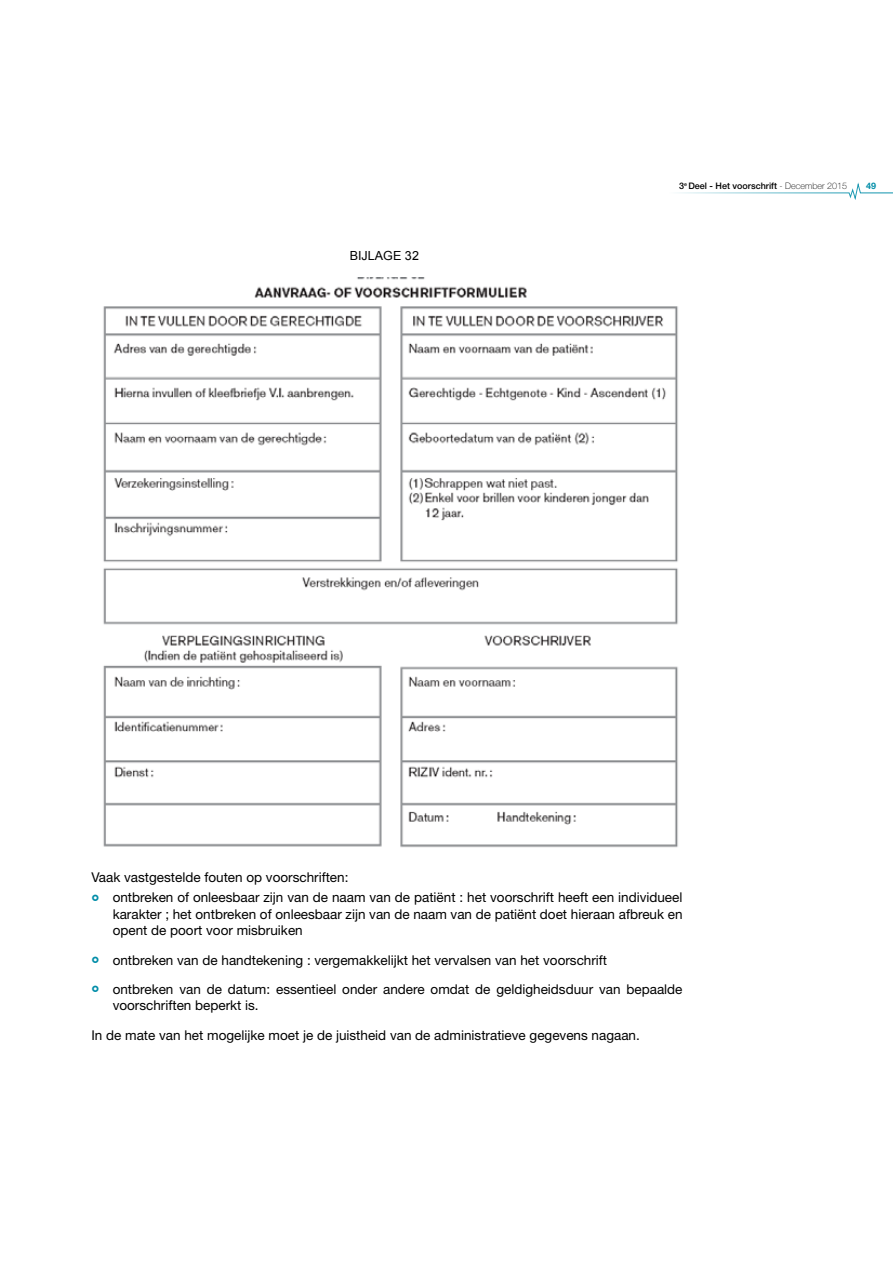
<style>
.page{position:relative;width:893px;height:1263px;background:#fff}
.page>*{position:absolute;margin:0;border:0;box-sizing:border-box;transform-origin:0 0}
.t1{font:13.5px/29.2px "Helvetica Neue LT Std";color:#000}
.t2{font:12.6px "Arial";color:#000}
.t3{font:500 9px "Helvetica Neue LT Std";color:#000}
.t4{font:700 9px "Helvetica Neue LT Std";color:#008da8}
.s1{font-weight:100}
</style>
<div class="page">
<svg style="left:679px;top:183px;width:214px;height:17px"></svg>
<img style="left:103px;top:278px;width:575px;height:570px">
<p class="t2" style="left:350px;top:248px;width:71px">BIJLAGE 32</p>
<p class="t3" style="left:679px;top:181px;width:170px">3<sup>e</sup> Deel - Het voorschrift <span class="s1">- December 2015</span></p>
<p class="t4" style="left:866px;top:180px;width:12px">49</p>
<p class="t1" style="left:113px;top:866px;width:571px;line-height:20.7px;text-indent:-21px">Vaak vastgestelde fouten op voorschriften:<br>ontbreken of onleesbaar zijn van de naam van de patiënt : het voorschrift heeft een individueel</p>
<p class="t1" style="left:113px;top:906px;width:571px;line-height:16.5px">karakter ; het ontbreken of onleesbaar zijn van de naam van de patiënt doet hieraan afbreuk en opent de poort voor misbruiken</p>
<p class="t1" style="left:113px;top:945px;width:571px">ontbreken van de handtekening : vergemakkelijkt het vervalsen van het voorschrift<br>ontbreken van de datum: essentieel onder andere omdat de geldigheidsduur van bepaalde</p>
<p class="t1" style="left:91px;top:991px;width:550px;text-indent:21px">voorschriften beperkt is.<br>In de mate van het mogelijke moet je de juistheid van de administratieve gegevens nagaan.</p>
</div>
